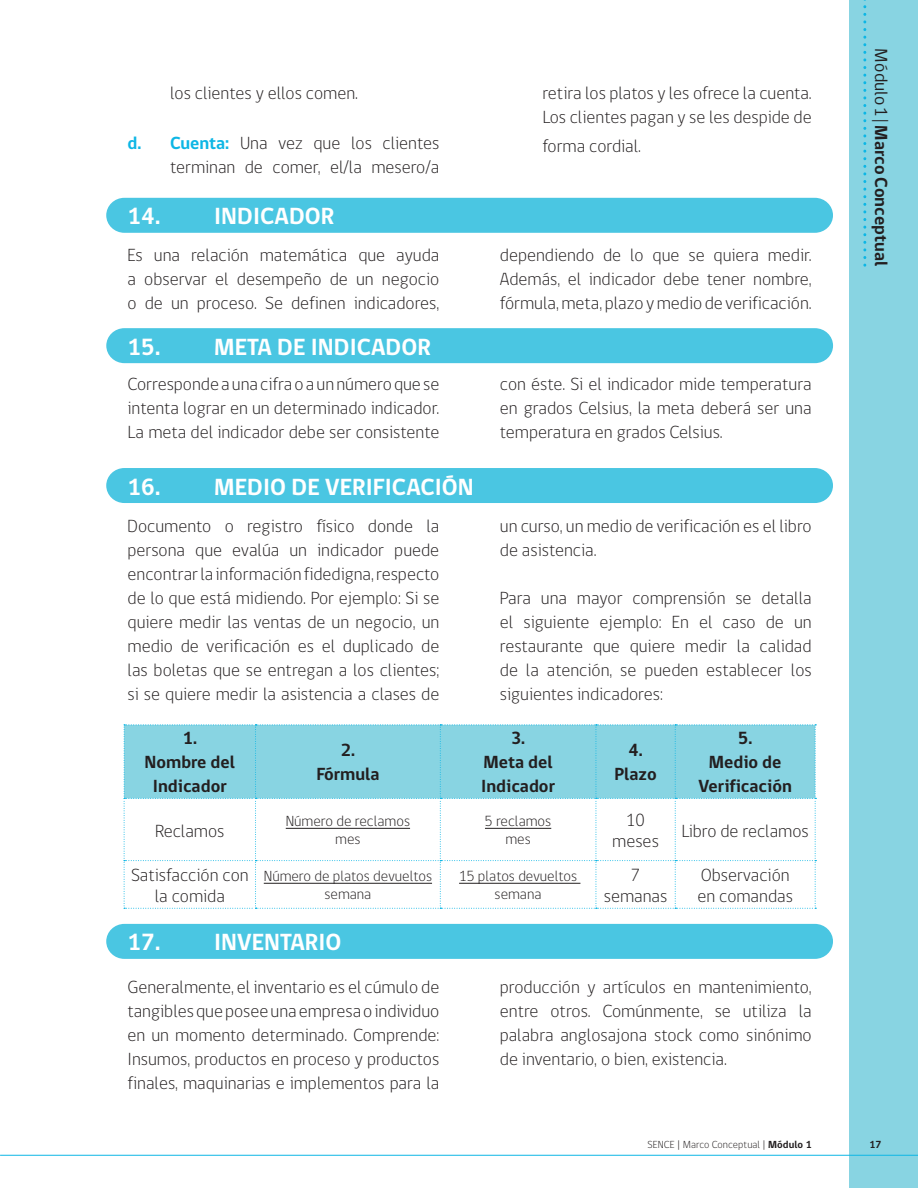
<style>
.page{position:relative;width:918px;height:1188px;background:#fff}
.page>*{position:absolute;margin:0;border:0;box-sizing:border-box;transform-origin:0 0}
.t1{font:700 24px "gob CL";color:#fff}
.t2{font:300 18px/24px "gob CL";color:#231f20;text-align:justify}
.t3{font:700 18px/24px "gob CL";color:#231f20;text-align:center}
.t4{font:300 15px/18px "gob CL";color:#231f20;text-align:center}
.t5{font:300 10.5px "gob CL";letter-spacing:.005em;color:#231f20}
.t6{font:700 10.5px "gob CL";color:#231f20}
.s1{font-weight:700;color:#0db6e5}
.s2{font-weight:400}
.s3{font-weight:700}
</style>
<div class="page">
<div style="left:849px;top:0;width:69px;height:1188px;background:#88d4e2"></div>
<hr style="left:0;top:1155px;width:918px;height:1px;background:#0db6e5">
<svg style="left:863px;top:0;width:3px;height:265px"></svg>
<div style="left:106px;top:924px;width:727px;height:35px;background:#4ac6e2"></div>
<div style="left:106px;top:468px;width:727px;height:35px;background:#4ac6e2"></div>
<div style="left:106px;top:328px;width:727px;height:35px;background:#4ac6e2"></div>
<div style="left:106px;top:198px;width:727px;height:35px;background:#4ac6e2"></div>
<svg style="left:124px;top:725px;width:692px;height:184px"></svg>
<hr style="left:286px;top:828px;width:124px;height:1px;background:#231f20">
<hr style="left:485px;top:828px;width:66px;height:1px;background:#231f20">
<hr style="left:264px;top:883px;width:168px;height:1px;background:#231f20">
<hr style="left:459px;top:883px;width:121px;height:1px;background:#231f20">
<p class="t2" style="left:170px;top:82px;width:190px">los clientes y ellos comen.</p>
<p class="t2" style="left:128px;top:131px;width:313px;text-align:right"><span class="s1">d. Cuenta:</span> Una vez que los clientes terminan de comer, el/la mesero/a</p>
<p class="t2" style="left:542px;top:82px;width:271px">retira los platos y les ofrece la cuenta.<br>Los clientes pagan y se les despide de</p>
<p class="t2" style="left:542px;top:134px;width:100px">forma cordial.</p>
<h1 class="t1" style="left:128px;top:199px;width:208px">14. INDICADOR</h1>
<p class="t2" style="left:128px;top:243px;width:313px">Es una relación matemática que ayuda a observar el desempeño de un negocio o de un proceso. Se definen indicadores,</p>
<p class="t2" style="left:500px;top:243px;width:313px">dependiendo de lo que se quiera medir.<br>Además, el indicador debe tener nombre, fórmula, meta, plazo y medio de verificación.</p>
<h1 class="t1" style="left:128px;top:330px;width:305px">15. META DE INDICADOR</h1>
<p class="t2" style="left:128px;top:373px;width:313px">Corresponde a una cifra o a un número que se intenta lograr en un determinado indicador.<br>La meta del indicador debe ser consistente</p>
<p class="t2" style="left:500px;top:373px;width:313px">con éste. Si el indicador mide temperatura en grados Celsius, la meta deberá ser una temperatura en grados Celsius.</p>
<h1 class="t1" style="left:128px;top:470px;width:348px">16. MEDIO DE VERIFICACIÓN</h1>
<p class="t2" style="left:128px;top:514px;width:313px">Documento o registro físico donde la persona que evalúa un indicador puede encontrar la información fidedigna, respecto de lo que está midiendo. Por ejemplo: Si se quiere medir las ventas de un negocio, un medio de verificación es el duplicado de las boletas que se entregan a los clientes; si se quiere medir la asistencia a clases de</p>
<p class="t2" style="left:500px;top:514px;width:313px">un curso, un medio de verificación es el libro de asistencia.</p>
<p class="t2" style="left:500px;top:586px;width:313px">Para una mayor comprensión se detalla el siguiente ejemplo: En el caso de un restaurante que quiere medir la calidad de la atención, se pueden establecer los siguientes indicadores:</p>
<p class="t3" style="left:145px;top:727px;width:92px">1.<br>Nombre del<br>Indicador</p>
<p class="t3" style="left:316px;top:739px;width:65px">2.<br>Fórmula</p>
<p class="t3" style="left:481px;top:727px;width:75px">3.<br>Meta del<br>Indicador</p>
<p class="t3" style="left:614px;top:739px;width:44px">4.<br>Plazo</p>
<p class="t3" style="left:698px;top:727px;width:95px">5.<br>Medio de<br>Verificación</p>
<p class="t2" style="left:155px;top:819px;width:71px">Reclamos</p>
<p class="t4" style="left:286px;top:813px;width:126px">Número de reclamos mes</p>
<p class="t4" style="left:485px;top:813px;width:68px">5 reclamos mes</p>
<p class="t2" style="left:612px;top:809px;width:48px;line-height:21.6px;text-align:center">10 meses</p>
<p class="t2" style="left:682px;top:819px;width:129px">Libro de reclamos</p>
<p class="t2" style="left:131px;top:864px;width:119px;line-height:21.6px;text-align:center">Satisfacción con la comida</p>
<p class="t4" style="left:264px;top:868px;width:170px">Número de platos devueltos semana</p>
<p class="t4" style="left:459px;top:868px;width:120px">15 platos devueltos semana</p>
<p class="t2" style="left:604px;top:864px;width:65px;line-height:21.6px;text-align:center">7 semanas</p>
<p class="t2" style="left:697px;top:864px;width:97px;line-height:21.6px">Observación en comandas</p>
<h1 class="t1" style="left:128px;top:926px;width:215px">17. INVENTARIO</h1>
<p class="t2" style="left:128px;top:976px;width:313px">Generalmente, el inventario es el cúmulo de tangibles que posee una empresa o individuo en un momento determinado. Comprende:<br>Insumos, productos en proceso y productos finales, maquinarias e implementos para la</p>
<p class="t2" style="left:500px;top:976px;width:313px">producción y artículos en mantenimiento, entre otros. Comúnmente, se utiliza la palabra anglosajona stock como sinónimo de inventario, o bien, existencia.</p>
<p class="t3" style="left:893px;top:48px;width:220px;rotate:90deg"><span class="s2">Módulo 1 |</span> Marco Conceptual</p>
<p class="t5" style="left:648px;top:1137px;width:166px">SENCE | Marco Conceptual <span class="s3">| Módulo 1</span></p>
<p class="t6" style="left:869px;top:1137px;width:14px">17</p>
</div>
